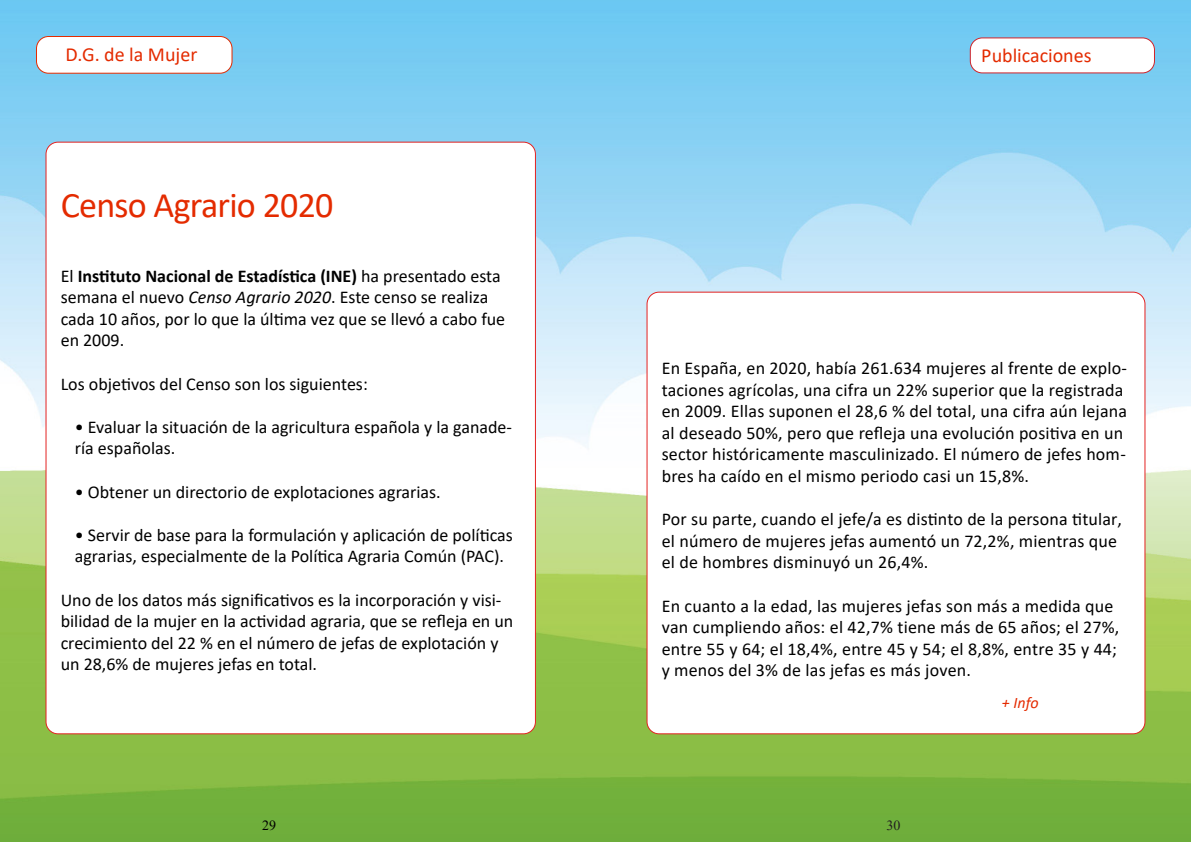
<style>
.page{position:relative;width:1191px;height:842px;background:#fff}
.page>*{position:absolute;margin:0;border:0;box-sizing:border-box;transform-origin:0 0}
.t1{font:36px "Calibri";letter-spacing:-.02em;color:#e42b00}
.t2{font:20px "Calibri";color:#e42b00}
.t3{font:18px/21.6px "Calibri";color:#000}
.t4{font:italic 16px "Calibri";color:#e42b00}
.t5{font:14px "Times New Roman";color:#000}
.t6{font:14px "Times New Roman";color:#231f20}
.s1{font-weight:700}
.s2{font-style:italic}
</style>
<div class="page">
<img style="left:0;top:0;width:1191px;height:842px">
<div style="left:46px;top:142px;width:489px;height:592px;background:#fff;border-radius:12px"></div>
<div style="left:647px;top:292px;width:498px;height:442px;background:#fff;border-radius:12px"></div>
<div style="left:36px;top:37px;width:196px;height:36px;background:#fff;border-radius:12px"></div>
<div style="left:36px;top:36px;width:196px;height:38px;border:1px solid #e42b00;border-radius:12px"></div>
<div style="left:970px;top:38px;width:184px;height:35px;background:#fff;border-radius:12px"></div>
<div style="left:969px;top:37px;width:186px;height:36px;border:1px solid #d1232a;border-radius:12px"></div>
<p class="t2" style="left:66px;top:40px;width:133px">D.G. de la Mujer</p>
<p class="t2" style="left:981px;top:41px;width:112px">Publicaciones</p>
<p class="t1" style="left:61px;top:180px;width:274px">Censo Agrario 2020</p>
<p class="t3" style="left:61px;top:264px;width:446px">El <span class="s1">Instituto Nacional de Estadística (INE)</span> ha presentado esta semana el nuevo <span class="s2">Censo Agrario 2020</span>. Este censo se realiza cada 10 años, por lo que la última vez que se llevó a cabo fue en 2009.</p>
<p class="t3" style="left:61px;top:372px;width:309px">Los objetivos del Censo son los siguientes:</p>
<p class="t3" style="left:75px;top:415px;width:439px">• Evaluar la situación de la agricultura española y la ganade&shy;ría españolas.</p>
<p class="t3" style="left:75px;top:480px;width:367px">• Obtener un directorio de explotaciones agrarias.</p>
<p class="t3" style="left:75px;top:523px;width:439px">• Servir de base para la formulación y aplicación de políticas agrarias, especialmente de la Política Agraria Común (PAC).</p>
<p class="t3" style="left:61px;top:588px;width:454px">Uno de los datos más significativos es la incorporación y visi&shy;bilidad de la mujer en la actividad agraria, que se refleja en un crecimiento del 22 % en el número de jefas de explotación y un 28,6% de mujeres jefas en total.</p>
<p class="t3" style="left:661px;top:357px;width:467px">En España, en 2020, había 261.634 mujeres al frente de explo&shy;taciones agrícolas, una cifra un 22% superior que la registrada en 2009. Ellas suponen el 28,6 % del total, una cifra aún lejana al deseado 50%, pero que refleja una evolución positiva en un sector históricamente masculinizado. El número de jefes hom&shy;bres ha caído en el mismo periodo casi un 15,8%.</p>
<p class="t3" style="left:661px;top:508px;width:462px">Por su parte, cuando el jefe/a es distinto de la persona titular, el número de mujeres jefas aumentó un 72,2%, mientras que el de hombres disminuyó un 26,4%.</p>
<p class="t3" style="left:661px;top:594px;width:459px">En cuanto a la edad, las mujeres jefas son más a medida que van cumpliendo años: el 42,7% tiene más de 65 años; el 27%, entre 55 y 64; el 18,4%, entre 45 y 54; el 8,8%, entre 35 y 44; y menos del 3% de las jefas es más joven.</p>
<p class="t4" style="left:1002px;top:691px;width:38px">+ Info</p>
<p class="t5" style="left:262px;top:816px;width:15px">29</p>
<p class="t6" style="left:886px;top:816px;width:15px">30</p>
</div>
